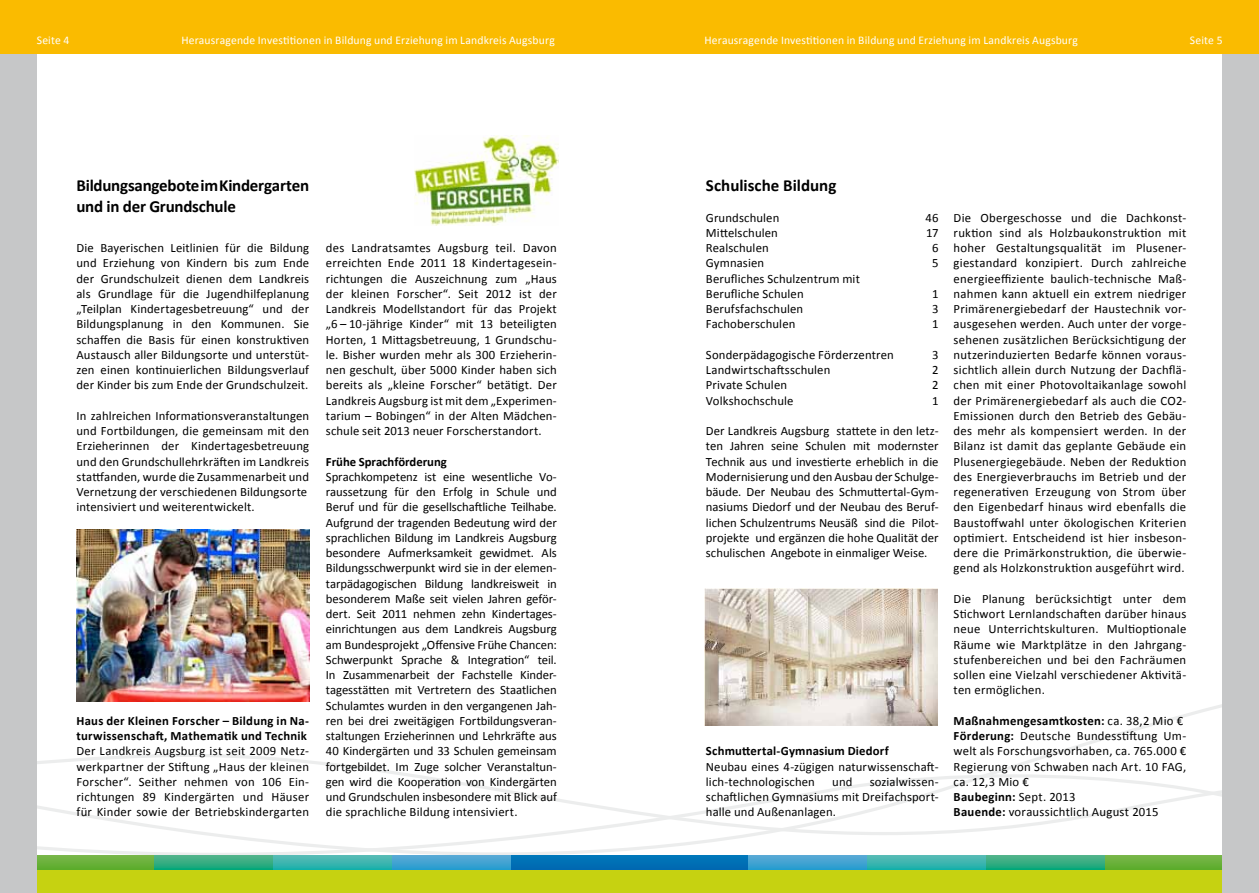
<style>
.page{position:relative;width:1259px;height:893px;background:#fff}
.page>*{position:absolute;margin:0;border:0;box-sizing:border-box;transform-origin:0 0}
.t1{font:700 16.95px/20.4px "Calibri";letter-spacing:-.01em;color:#000}
.t2{font:12.75px/15.3px "Calibri";letter-spacing:.01em;color:#000;text-align:justify}
.t3{font:700 12.75px/15.3px "Calibri";letter-spacing:.02em;color:#000}
.t4{font:700 12.75px "Calibri";letter-spacing:-.005em;color:#000}
.t5{font:11.7px "Calibri";letter-spacing:.01em;color:#fff}
.s1{font-weight:700}
</style>
<div class="page">
<svg style="left:37px;top:643px;width:1185px;height:250px"></svg>
<div style="left:630px;top:869px;width:629px;height:24px;background:#c6d211"></div>
<div style="left:629px;top:856px;width:119px;height:13px;background:#0070b5"></div>
<svg style="left:748px;top:856px;width:119px;height:13px;background:#40a3d1"></svg>
<svg style="left:867px;top:856px;width:120px;height:13px;background:#3bb5af"></svg>
<svg style="left:987px;top:856px;width:119px;height:13px;background:#33ad81"></svg>
<svg style="left:1106px;top:856px;width:116px;height:13px;background:#6ab13a"></svg>
<div style="left:1222px;top:0;width:37px;height:893px;background:#c6c7c8"></div>
<div style="left:629px;top:0;width:630px;height:53px;background:#fabb00"></div>
<div style="left:0;top:869px;width:629px;height:24px;background:#c6d211"></div>
<div style="left:510px;top:856px;width:119px;height:13px;background:#0070b5"></div>
<svg style="left:391px;top:856px;width:119px;height:13px;background:#40a3d1"></svg>
<svg style="left:272px;top:856px;width:119px;height:13px;background:#3bb5af"></svg>
<svg style="left:153px;top:856px;width:119px;height:13px;background:#33ad81"></svg>
<svg style="left:37px;top:856px;width:116px;height:13px;background:#6ab13a"></svg>
<div style="left:0;top:0;width:37px;height:893px;background:#c6c7c8"></div>
<div style="left:0;top:0;width:630px;height:53px;background:#fabb00"></div>
<img style="left:76px;top:530px;width:233px;height:171px">
<img style="left:414px;top:135px;width:144px;height:90px">
<img style="left:704px;top:588px;width:233px;height:137px">
<p class="t5" style="left:37px;top:33px;width:34px">Seite 4</p>
<p class="t5" style="left:181px;top:33px;width:375px">Herausragende Investitionen in Bildung und Erziehung im Landkreis Augsburg</p>
<h1 class="t1" style="left:76px;top:175px;width:234px">Bildungsangebote im Kindergarten und in der Grundschule</h1>
<p class="t2" style="left:76px;top:240px;width:234px">Die Bayerischen Leitlinien für die Bildung und Erziehung von Kindern bis zum Ende der Grundschulzeit dienen dem Landkreis als Grundlage für die Jugendhilfeplanung „Teilplan Kindertagesbetreuung“ und der Bildungsplanung in den Kommunen. Sie schaffen die Basis für einen konstruktiven Austausch aller Bildungsorte und unterstüt&shy;zen einen kontinuierlichen Bildungsverlauf der Kinder bis zum Ende der Grundschulzeit.</p>
<p class="t2" style="left:76px;top:408px;width:234px;text-align:left">In zahlreichen Informationsveranstaltungen und Fortbildungen, die gemeinsam mit den Erzieherinnen der Kindertagesbetreuung und den Grundschullehrkräften im Landkreis stattfanden, wurde die Zusammenarbeit und Vernetzung der verschiedenen Bildungsorte intensiviert und weiterentwickelt.</p>
<p class="t3" style="left:76px;top:713px;width:234px">Haus der Kleinen Forscher – Bildung in Na&shy;turwissenschaft, Mathematik und Technik</p>
<p class="t2" style="left:76px;top:744px;width:234px">Der Landkreis Augsburg ist seit 2009 Netz&shy;werkpartner der Stiftung „Haus der kleinen Forscher“. Seither nehmen von 106 Ein&shy;richtungen 89 Kindergärten und Häuser für Kinder sowie der Betriebskindergarten</p>
<p class="t2" style="left:326px;top:240px;width:232px">des Landratsamtes Augsburg teil. Davon erreichten Ende 2011 18 Kindertagesein&shy;richtungen die Auszeichnung zum „Haus der kleinen Forscher“. Seit 2012 ist der Landkreis Modellstandort für das Projekt „6 – 10-jährige Kinder“ mit 13 beteiligten Horten, 1 Mittagsbetreuung, 1 Grundschu&shy;le. Bisher wurden mehr als 300 Erzieherin&shy;nen geschult, über 5000 Kinder haben sich bereits als „kleine Forscher“ betätigt. Der Landkreis Augsburg ist mit dem „Experimen&shy;tarium – Bobingen“ in der Alten Mädchen&shy;schule seit 2013 neuer Forscherstandort.</p>
<p class="t4" style="left:326px;top:453px;width:122px">Frühe Sprachförderung</p>
<p class="t2" style="left:326px;top:469px;width:232px">Sprachkompetenz ist eine wesentliche Vo&shy;raussetzung für den Erfolg in Schule und Beruf und für die gesellschaftliche Teilhabe.<br>Aufgrund der tragenden Bedeutung wird der sprachlichen Bildung im Landkreis Augsburg besondere Aufmerksamkeit gewidmet. Als Bildungsschwerpunkt wird sie in der elemen&shy;tarpädagogischen Bildung landkreisweit in besonderem Maße seit vielen Jahren geför&shy;dert. Seit 2011 nehmen zehn Kindertages&shy;einrichtungen aus dem Landkreis Augsburg am Bundesprojekt „Offensive Frühe Chancen:<br>Schwerpunkt Sprache &amp; Integration“ teil.<br>In Zusammenarbeit der Fachstelle Kinder&shy;tagesstätten mit Vertretern des Staatlichen Schulamtes wurden in den vergangenen Jah&shy;ren bei drei zweitägigen Fortbildungsveran&shy;staltungen Erzieherinnen und Lehrkräfte aus 40 Kindergärten und 33 Schulen gemeinsam fortgebildet. Im Zuge solcher Veranstaltun&shy;gen wird die Kooperation von Kindergärten und Grundschulen insbesondere mit Blick auf die sprachliche Bildung intensiviert.</p>
<p class="t5" style="left:704px;top:33px;width:375px">Herausragende Investitionen in Bildung und Erziehung im Landkreis Augsburg</p>
<p class="t5" style="left:1190px;top:33px;width:34px">Seite 5</p>
<h1 class="t1" style="left:706px;top:175px;width:132px">Schulische Bildung</h1>
<p class="t2" style="left:706px;top:210px;width:75px">Grundschulen</p>
<p class="t2" style="left:925px;top:210px;width:15px">46</p>
<p class="t2" style="left:706px;top:225px;width:74px">Mittelschulen</p>
<p class="t2" style="left:926px;top:225px;width:14px">17</p>
<p class="t2" style="left:706px;top:240px;width:64px">Realschulen</p>
<p class="t2" style="left:932px;top:240px;width:8px">6</p>
<p class="t2" style="left:706px;top:256px;width:60px">Gymnasien</p>
<p class="t2" style="left:932px;top:256px;width:8px">5</p>
<p class="t2" style="left:706px;top:271px;width:155px">Berufliches Schulzentrum mit<br>Berufliche Schulen</p>
<p class="t2" style="left:932px;top:286px;width:8px">1</p>
<p class="t2" style="left:706px;top:301px;width:99px">Berufsfachschulen</p>
<p class="t2" style="left:932px;top:301px;width:8px">3</p>
<p class="t2" style="left:706px;top:317px;width:91px">Fachoberschulen</p>
<p class="t2" style="left:932px;top:317px;width:8px">1</p>
<p class="t2" style="left:706px;top:347px;width:189px">Sonderpädagogische Förderzentren</p>
<p class="t2" style="left:932px;top:347px;width:8px">3</p>
<p class="t2" style="left:706px;top:362px;width:126px">Landwirtschaftsschulen</p>
<p class="t2" style="left:932px;top:362px;width:8px">2</p>
<p class="t2" style="left:706px;top:378px;width:83px">Private Schulen</p>
<p class="t2" style="left:932px;top:378px;width:8px">2</p>
<p class="t2" style="left:706px;top:393px;width:89px">Volkshochschule</p>
<p class="t2" style="left:932px;top:393px;width:8px">1</p>
<p class="t2" style="left:706px;top:423px;width:234px">Der Landkreis Augsburg stattete in den letz&shy;ten Jahren seine Schulen mit modernster Technik aus und investierte erheblich in die Modernisierung und den Ausbau der Schulge&shy;bäude. Der Neubau des Schmuttertal-Gym&shy;nasiums Diedorf und der Neubau des Beruf&shy;lichen Schulzentrums Neusäß sind die Pilot&shy;projekte und ergänzen die hohe Qualität der schulischen Angebote in einmaliger Weise.</p>
<p class="t3" style="left:706px;top:743px;width:184px">Schmuttertal-Gymnasium Diedorf</p>
<p class="t2" style="left:706px;top:759px;width:234px">Neubau eines 4-zügigen naturwissenschaft&shy;lich-technologischen</p>
<p class="t2" style="left:706px;top:774px;width:234px;text-indent:164px">sozialwissen&shy;schaftlichen Gymnasiums mit Dreifachsport&shy;halle und Außenanlagen.</p>
<p class="t2" style="left:832px;top:774px;width:22px">und</p>
<p class="t2" style="left:953px;top:210px;width:234px">Die Obergeschosse und die Dachkonst&shy;ruktion sind als Holzbaukonstruktion mit hoher Gestaltungsqualität im Plusener&shy;giestandard konzipiert. Durch zahlreiche energieeffiziente baulich-technische Maß&shy;nahmen kann aktuell ein extrem niedriger Primärenergiebedarf der Haustechnik vor&shy;ausgesehen werden. Auch unter der vorge&shy;sehenen zusätzlichen Berücksichtigung der nutzerinduzierten Bedarfe können voraus&shy;sichtlich allein durch Nutzung der Dachflä&shy;chen mit einer Photovoltaikanlage sowohl der Primärenergiebedarf als auch die CO2- Emissionen durch den Betrieb des Gebäu&shy;des mehr als kompensiert werden. In der Bilanz ist damit das geplante Gebäude ein Plusenergiegebäude. Neben der Reduktion des Energieverbrauchs im Betrieb und der regenerativen Erzeugung von Strom über den Eigenbedarf hinaus wird ebenfalls die Baustoffwahl unter ökologischen Kriterien optimiert. Entscheidend ist hier insbeson&shy;dere die Primärkonstruktion, die überwie&shy;gend als Holzkonstruktion ausgeführt wird.</p>
<p class="t2" style="left:953px;top:591px;width:234px">Die Planung berücksichtigt unter dem Stichwort Lernlandschaften darüber hinaus neue Unterrichtskulturen. Multioptionale Räume wie Marktplätze in den Jahrgang&shy;stufenbereichen und bei den Fachräumen sollen eine Vielzahl verschiedener Aktivitä&shy;ten ermöglichen.</p>
<p class="t2" style="left:953px;top:713px;width:234px;text-align:left"><span class="s1">Maßnahmengesamtkosten:</span> ca. 38,2 Mio € <span class="s1">Förderung:</span> Deutsche Bundesstiftung Um&shy;welt als Forschungsvorhaben, ca. 765.000 € Regierung von Schwaben nach Art. 10 FAG, ca. 12,3 Mio €<br><span class="s1">Baubeginn:</span> Sept. 2013<br><span class="s1">Bauende:</span> voraussichtlich August 2015</p>
</div>
